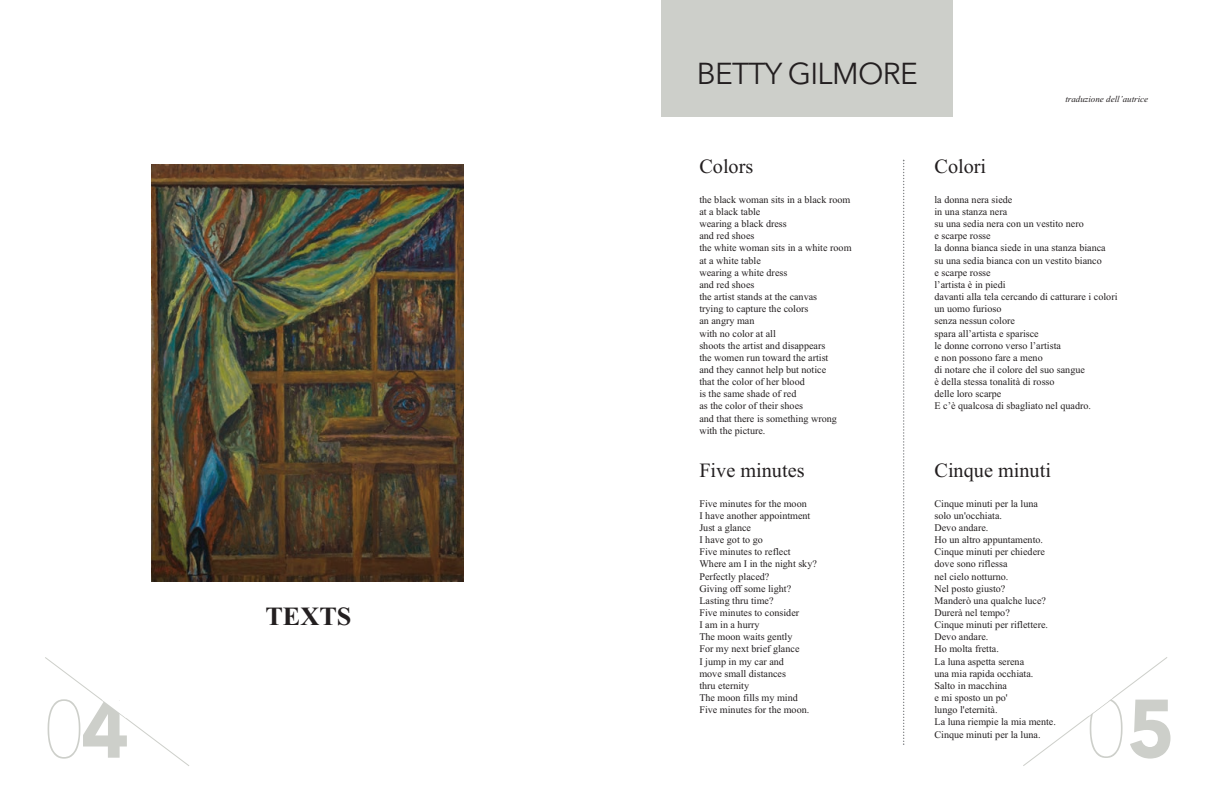
<style>
.page{position:relative;width:1212px;height:808px;background:#fff}
.page>*{position:absolute;margin:0;border:0;box-sizing:border-box;transform-origin:0 0}
.t1{font:200 81.07px "Avenir Next";color:#cdcfca;scale:.92 1}
.t2{font:30px "Avenir Next";letter-spacing:-.025em;color:#231f20}
.t3{font:700 26.25px "Times New Roman";color:#231f20}
.t4{font:20.25px "Times New Roman";color:#231f20}
.t5{font:10.12px/12.1px "Times New Roman";color:#231f20}
.t6{font:italic 9px "Times New Roman";color:#231f20}
.s1{font-weight:700}
</style>
<div class="page">
<svg style="left:1023px;top:657px;width:145px;height:109px"></svg>
<svg style="left:45px;top:657px;width:144px;height:109px"></svg>
<img style="left:151px;top:164px;width:312px;height:418px">
<div style="left:661px;top:0;width:291px;height:117px;background:#cdcfca"></div>
<svg style="left:903px;top:160px;width:1px;height:585px"></svg>
<h2 class="t2" style="left:697px;top:48px;width:222px">BETTY GILMORE</h2>
<p class="t6" style="left:1065px;top:94px;width:84px">traduzione dell’autrice</p>
<h3 class="t4" style="left:699px;top:155px;width:56px">Colors</h3>
<p class="t5" style="left:699px;top:193px;width:154px">the black woman sits in a black room at a black table<br>wearing a black dress<br>and red shoes<br>the white woman sits in a white room at a white table<br>wearing a white dress<br>and red shoes<br>the artist stands at the canvas<br>trying to capture the colors<br>an angry man<br>with no color at all<br>shoots the artist and disappears<br>the women run toward the artist<br>and they cannot help but notice<br>that the color of her blood<br>is the same shade of red<br>as the color of their shoes<br>and that there is something wrong with the picture.</p>
<h3 class="t4" style="left:699px;top:458px;width:107px">Five minutes</h3>
<p class="t5" style="left:699px;top:497px;width:119px">Five minutes for the moon<br>I have another appointment<br>Just a glance<br>I have got to go<br>Five minutes to reflect<br>Where am I in the night sky?<br>Perfectly placed?<br>Giving off some light?<br>Lasting thru time?<br>Five minutes to consider<br>I am in a hurry<br>The moon waits gently<br>For my next brief glance<br>I jump in my car and<br>move small distances<br>thru eternity<br>The moon fills my mind<br>Five minutes for the moon.</p>
<h3 class="t4" style="left:934px;top:155px;width:53px">Colori</h3>
<p class="t5" style="left:934px;top:193px;width:185px">la donna nera siede<br>in una stanza nera<br>su una sedia nera con un vestito nero<br>e scarpe rosse<br>la donna bianca siede in una stanza bianca<br>su una sedia bianca con un vestito bianco<br>e scarpe rosse<br>l’artista è in piedi<br>davanti alla tela cercando di catturare i colori un uomo furioso<br>senza nessun colore<br>spara all’artista e sparisce<br>le donne corrono verso l’artista<br>e non possono fare a meno<br>di notare che il colore del suo sangue<br>è della stessa tonalità di rosso<br>delle loro scarpe<br>E c’è qualcosa di sbagliato nel quadro.</p>
<h3 class="t4" style="left:934px;top:458px;width:118px">Cinque minuti</h3>
<p class="t5" style="left:934px;top:497px;width:123px">Cinque minuti per la luna solo un'occhiata.<br>Devo andare.<br>Ho un altro appuntamento.<br>Cinque minuti per chiedere dove sono riflessa<br>nel cielo notturno.<br>Nel posto giusto?<br>Manderò una qualche luce?<br>Durerà nel tempo?<br>Cinque minuti per riflettere.<br>Devo andare.<br>Ho molta fretta.<br>La luna aspetta serena<br>una mia rapida occhiata.<br>Salto in macchina<br>e mi sposto un po'<br>lungo l'eternità.<br>La luna riempie la mia mente.<br>Cinque minuti per la luna.</p>
<h3 class="t3" style="left:265px;top:600px;width:88px">TEXTS</h3>
<h1 class="t1" style="left:43px;top:661px;width:95px">0<span class="s1">4</span></h1>
<h1 class="t1" style="left:1085px;top:660px;width:99px">0<span class="s1">5</span></h1>
</div>
